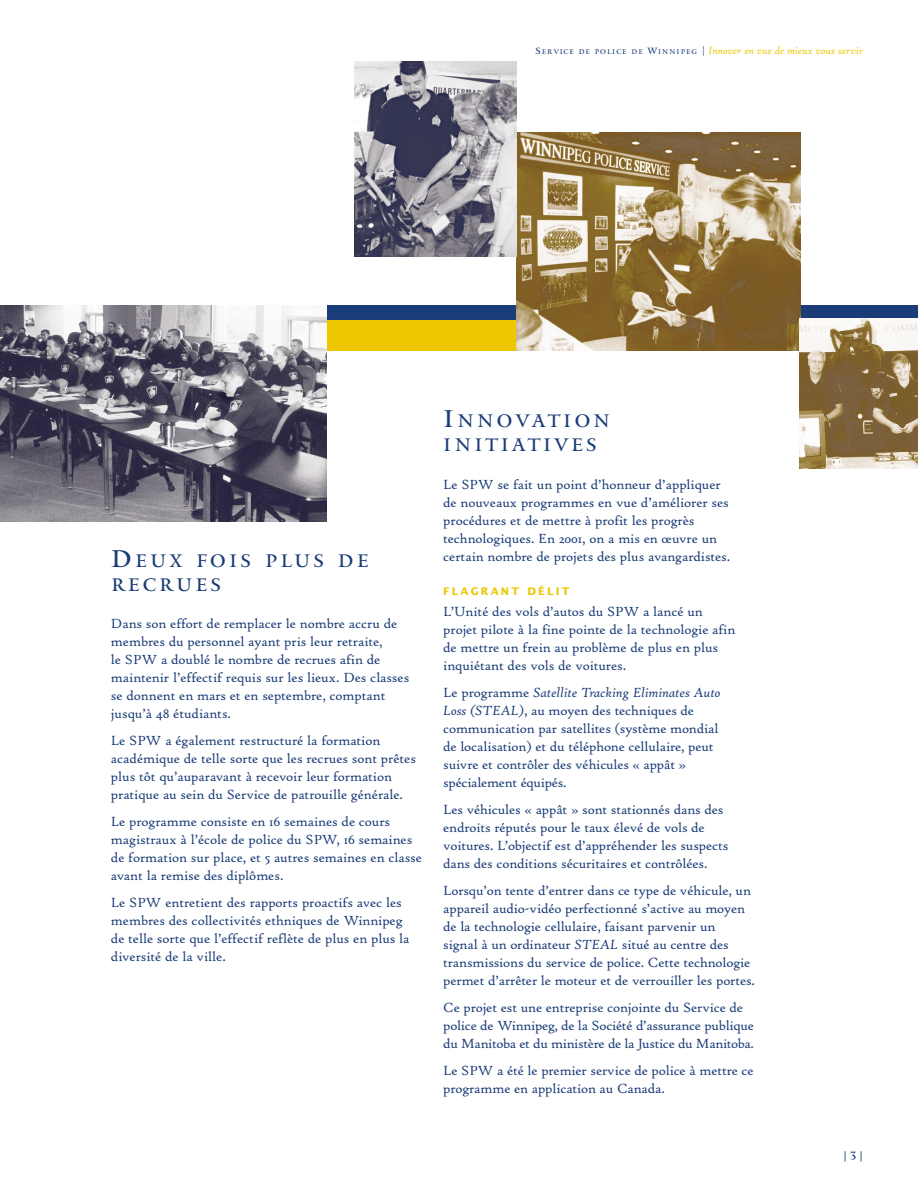
<style>
.page{position:relative;width:918px;height:1188px;background:#fff}
.page>*{position:absolute;margin:0;border:0;box-sizing:border-box;transform-origin:0 0}
.t1{font:18px/24px "Mantinia";letter-spacing:.185em;color:#1a3c77}
.t2{font:14.25px/18px "Hightower Text Roman";letter-spacing:-.01em;color:#1a3c77}
.t3{font:italic 14.25px "Hightower Text";color:#1a3c77}
.t4{font:italic 11.25px "Hightower Text";color:#edc700}
.t5{font:700 10.5px "Lucida Sans";letter-spacing:.205em;color:#edc700}
.t6{font:10.5px "Lucida Sans";color:#1a3c77}
.s1{font-family:"Mantinia";font-style:normal;font-size:9px;color:#1a3c77}
.s2{font-family:"Mantinia";font-style:normal;font-size:6.75px;color:#1a3c77}
.s3{font-size:10.5px;color:#1a3c77}
.s4{font-size:24px}
.s5{font-family:"Hightower Text Roman";font-style:normal}
.s6{font-family:"Hightower Text";font-style:italic}
.s7{font-family:"Mantinia"}
</style>
<div class="page">
<div style="left:1px;top:320px;width:917px;height:31px;background:#edc700"></div>
<div style="left:0;top:305px;width:918px;height:15px;background:#1a3c77"></div>
<img style="left:517px;top:132px;width:283px;height:219px">
<img style="left:800px;top:319px;width:118px;height:149px">
<img style="left:354px;top:62px;width:163px;height:194px">
<img style="left:0;top:305px;width:326px;height:217px">
<p class="t4" style="left:536px;top:46px;width:329px"><span class="s1">S</span><span class="s2">ERVICE DE POLICE DE</span> <span class="s1">W</span><span class="s2">INNIPEG</span> <span class="s3">|</span> Innover en vue de mieux vous servir</p>
<p class="t1" style="left:111px;top:551px;width:259px"><span class="s4">D</span>EUX FOIS PLUS DE<br>RECRUES</p>
<p class="t2" style="left:111px;top:616px;width:300px">Dans son effort de remplacer le nombre accru de membres du personnel ayant pris leur retraite,<br>le SPW a doublé le nombre de recrues afin de maintenir l’effectif requis sur les lieux. Des classes se donnent en mars et en septembre, comptant jusqu’à 48 étudiants.</p>
<p class="t2" style="left:111px;top:733px;width:307px">Le SPW a également restructuré la formation académique de telle sorte que les recrues sont prêtes plus tôt qu’auparavant à recevoir leur formation pratique au sein du Service de patrouille générale.</p>
<p class="t2" style="left:111px;top:814px;width:312px">Le programme consiste en 16 semaines de cours magistraux à l’école de police du SPW, 16 semaines de formation sur place, et 5 autres semaines en classe avant la remise des diplômes.</p>
<p class="t2" style="left:111px;top:895px;width:300px">Le SPW entretient des rapports proactifs avec les membres des collectivités ethniques de Winnipeg de telle sorte que l’effectif reflète de plus en plus la diversité de la ville.</p>
<p class="t1" style="left:443px;top:411px;width:168px"><span class="s4">I</span>NNOVATION<br>INITIATIVES</p>
<p class="t2" style="left:443px;top:476px;width:289px">Le SPW se fait un point d’honneur d’appliquer de nouveaux programmes en vue d’améliorer ses procédures et de mettre à profit les progrès technologiques. En 2001, on a mis en œuvre un certain nombre de projets des plus avangardistes.</p>
<p class="t5" style="left:443px;top:587px;width:128px">FLAGRANT DÉLIT</p>
<p class="t2" style="left:443px;top:604px;width:294px">L’Unité des vols d’autos du SPW a lancé un projet pilote à la fine pointe de la technologie afin de mettre un frein au problème de plus en plus inquiétant des vols de voitures.</p>
<p class="t3" style="left:443px;top:687px;width:279px"><span class="s5">Le programme</span> Satellite Tracking Eliminates Auto</p>
<p class="t2" style="left:443px;top:703px;width:277px"><span class="s6">Loss (STEAL)</span>, au moyen des techniques de communication par satellites (système mondial de localisation) et du téléphone cellulaire, peut suivre et contrôler des véhicules « appât » spécialement équipés.</p>
<p class="t2" style="left:443px;top:802px;width:287px">Les véhicules « appât » sont stationnés dans des endroits réputés pour le taux élevé de vols de voitures. L’objectif est d’appréhender les suspects dans des conditions sécuritaires et contrôlées.</p>
<p class="t2" style="left:443px;top:883px;width:313px">Lorsqu’on tente d’entrer dans ce type de véhicule, un appareil audio-vidéo perfectionné s’active au moyen de la technologie cellulaire, faisant parvenir un<br>signal à un ordinateur <span class="s6">STEAL</span> situé au centre des transmissions du service de police. Cette technologie permet d’arrêter le moteur et de verrouiller les portes.</p>
<p class="t2" style="left:443px;top:1000px;width:312px">Ce projet est une entreprise conjointe du Service de police de Winnipeg, de la Société d’assurance publique du Manitoba et du ministère de la Justice du Manitoba.</p>
<p class="t2" style="left:443px;top:1063px;width:312px">Le SPW a été le premier service de police à mettre ce programme en application au Canada.</p>
<p class="t6" style="left:844px;top:1151px;width:20px">| <span class="s7">3</span> |</p>
</div>
